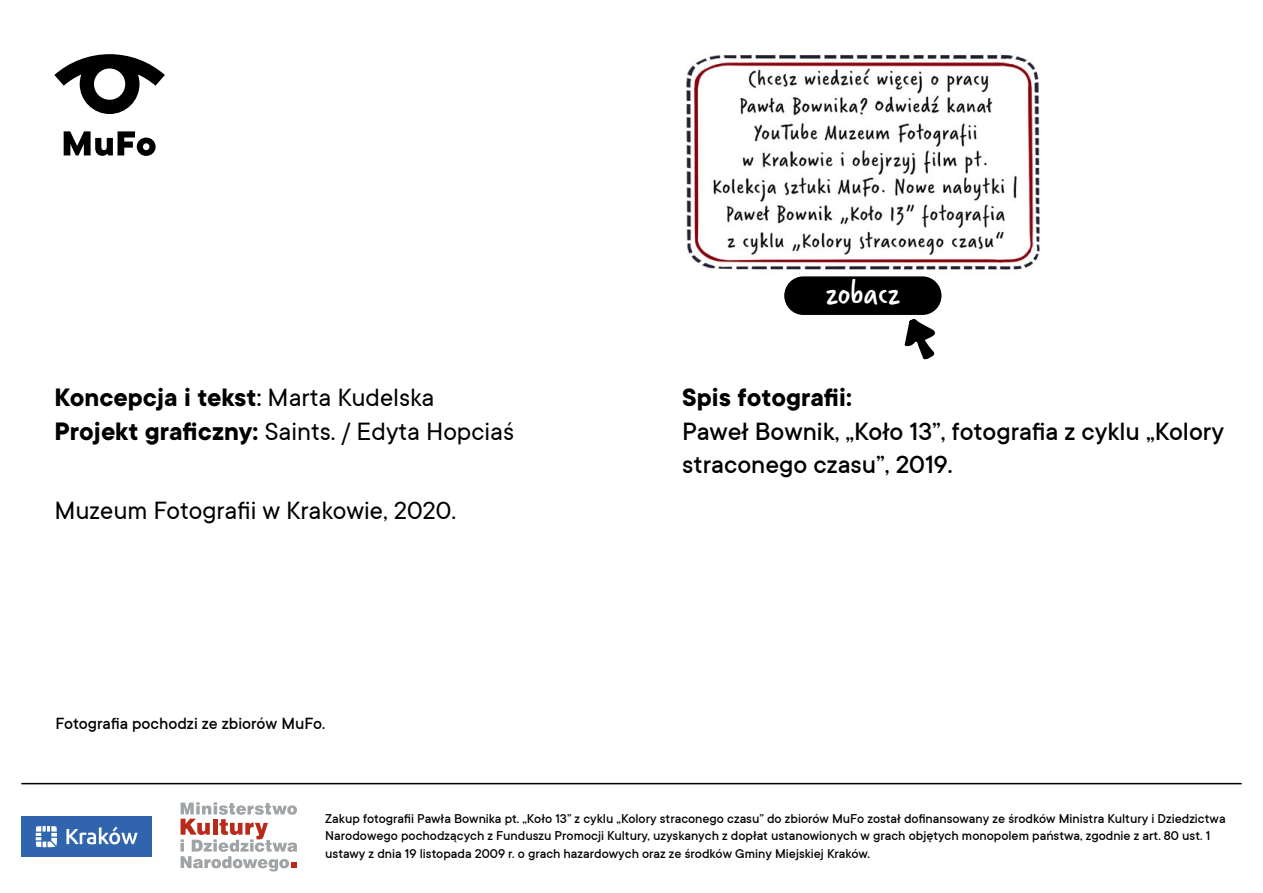
<style>
.page{position:relative;width:1263px;height:893px;background:#fff}
.page>*{position:absolute;margin:0;border:0;box-sizing:border-box;transform-origin:0 0}
.t1{font:35.1px "Verveine";color:#fff}
.t2{font:27.75px/33.3px "TT Commons";color:#000}
.t3{font:500 27.75px/33.3px "TT Commons";color:#000}
.t4{font:700 27.75px "TT Commons";color:#000}
.t5{font:500 18px "TT Commons";color:#000}
.t6{font:500 14.25px/17.1px "TT Commons";color:#000}
.s1{font-weight:700}
.s2{font-weight:500}
</style>
<div class="page">
<svg style="left:180px;top:802px;width:117px;height:69px"></svg>
<div style="left:21px;top:816px;width:131px;height:41px;background:#3065ae"></div>
<svg style="left:36px;top:826px;width:21px;height:21px"></svg>
<svg style="left:66px;top:827px;width:72px;height:17px"></svg>
<hr style="left:21px;top:783px;width:1221px;height:1px;background:#000">
<svg style="left:64px;top:131px;width:92px;height:25px"></svg>
<svg style="left:54px;top:54px;width:111px;height:60px"></svg>
<img style="left:686px;top:55px;width:354px;height:215px">
<svg style="left:904px;top:319px;width:31px;height:41px"></svg>
<div style="left:784px;top:276px;width:157px;height:39px;background:#000;border-radius:19px"></div>
<h2 class="t2" style="left:54px;top:381px;width:461px"><span class="s1">Koncepcja i tekst</span><span class="s2">:</span> Marta Kudelska<br><span class="s1">Projekt graficzny:</span> Saints. / Edyta Hopciaś</h2>
<h2 class="t2" style="left:54px;top:494px;width:403px">Muzeum Fotografii w Krakowie, 2020.</h2>
<p class="t5" style="left:55px;top:714px;width:271px">Fotografia pochodzi ze zbiorów MuFo.</p>
<h1 class="t1" style="left:826px;top:269px;width:76px">zobacz</h1>
<h2 class="t4" style="left:682px;top:382px;width:171px">Spis fotografii:</h2>
<h2 class="t3" style="left:682px;top:415px;width:544px">Paweł Bownik, „Koło 13”, fotografia z cyklu „Kolory straconego czasu”, 2019.</h2>
<p class="t6" style="left:325px;top:811px;width:902px">Zakup fotografii Pawła Bownika pt. „Koło 13” z cyklu „Kolory straconego czasu” do zbiorów MuFo został dofinansowany ze środków Ministra Kultury i Dziedzictwa<br>Narodowego pochodzących z Funduszu Promocji Kultury, uzyskanych z dopłat ustanowionych w grach objętych monopolem państwa, zgodnie z art. 80 ust. 1 ustawy z dnia 19 listopada 2009 r. o grach hazardowych oraz ze środków Gminy Miejskiej Kraków.</p>
</div>
